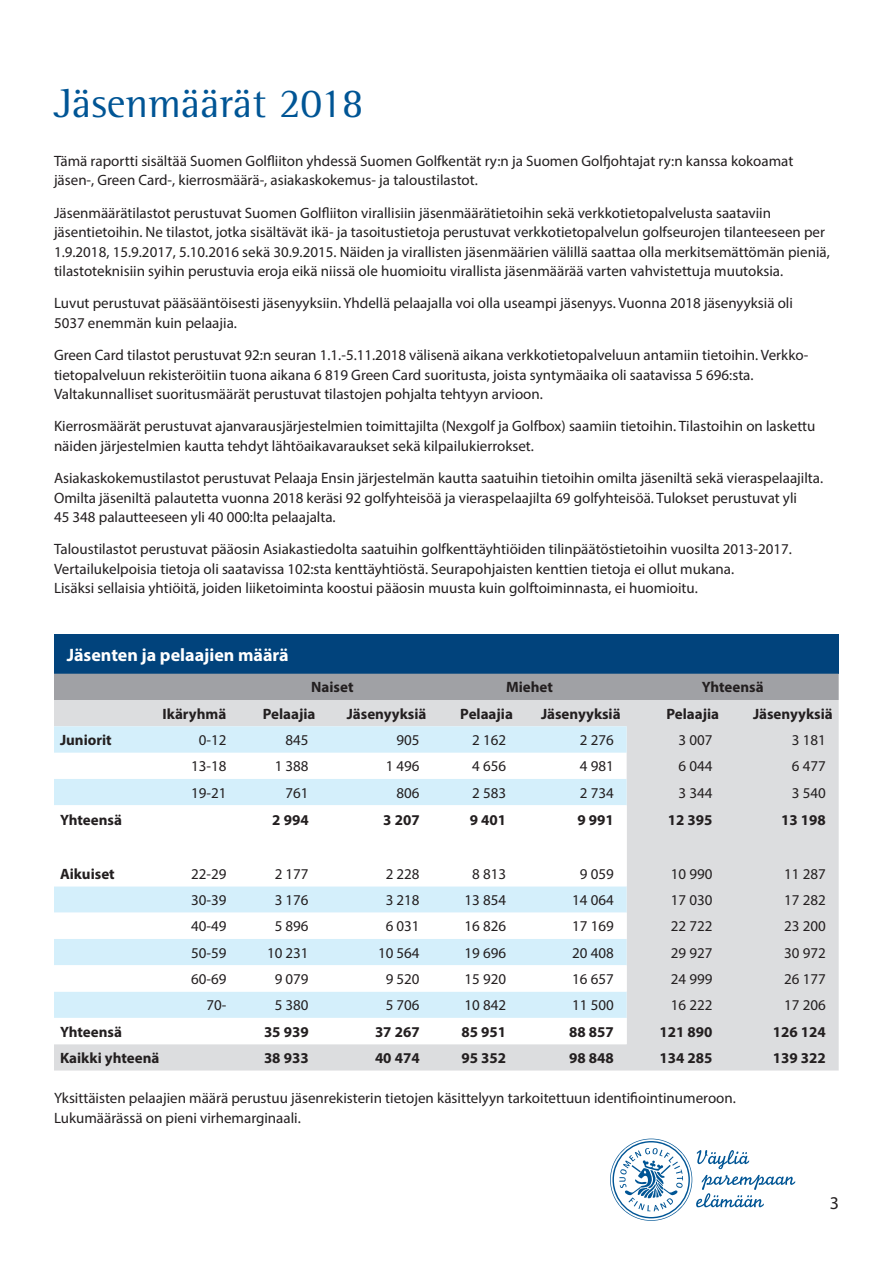
<style>
.page{position:relative;width:893px;height:1263px;background:#fff}
.page>*{position:absolute;margin:0;border:0;box-sizing:border-box;transform-origin:0 0}
.t1{font:42px "Rotis Semi Serif";color:#005595}
.Keskitetty_bold{font:700 18px "Myriad Pro";color:#fff}
.t2{font:18px "Myriad Pro";color:#231f20}
.Oikea{font:15px/19.5px "Myriad Pro";color:#231f20}
.Keskitetty_bold-2{font:700 15px "Myriad Pro";color:#231f20}
.Oikea-2{font:700 15px "Myriad Pro";color:#231f20}
</style>
<div class="page">
<svg style="left:610px;top:1138px;width:185px;height:83px"></svg>
<div style="left:54px;top:635px;width:785px;height:39px;background:#01437c"></div>
<div style="left:54px;top:674px;width:785px;height:26px;background:#a0a1a5"></div>
<div style="left:54px;top:700px;width:785px;height:370px;background:#dcdddf"></div>
<svg style="left:54px;top:726px;width:573px;height:79px;fill:#d4effb"></svg>
<svg style="left:54px;top:805px;width:573px;height:239px"></svg>
<svg style="left:54px;top:860px;width:573px;height:26px"></svg>
<p class="t1" style="left:54px;top:78px;width:311px">Jäsenmäärät 2018</p>
<p class="Oikea" style="left:54px;top:151px;width:741px">Tämä raportti sisältää Suomen Golfliiton yhdessä Suomen Golfkentät ry:n ja Suomen Golfjohtajat ry:n kanssa kokoamat jäsen-, Green Card-, kierrosmäärä-, asiakaskokemus- ja taloustilastot.</p>
<p class="Oikea" style="left:54px;top:202px;width:777px">Jäsenmäärätilastot perustuvat Suomen Golfliiton virallisiin jäsenmäärätietoihin sekä verkkotietopalvelusta saataviin jäsentietoihin. Ne tilastot, jotka sisältävät ikä- ja tasoitustietoja perustuvat verkkotietopalvelun golfseurojen tilanteeseen per 1.9.2018, 15.9.2017, 5.10.2016 sekä 30.9.2015. Näiden ja virallisten jäsenmäärien välillä saattaa olla merkitsemättömän pieniä, tilastoteknisiin syihin perustuvia eroja eikä niissä ole huomioitu virallista jäsenmäärää varten vahvistettuja muutoksia.</p>
<p class="Oikea" style="left:54px;top:293px;width:740px">Luvut perustuvat pääsääntöisesti jäsenyyksiin. Yhdellä pelaajalla voi olla useampi jäsenyys. Vuonna 2018 jäsenyyksiä oli<br>5037 enemmän kuin pelaajia.</p>
<p class="Oikea" style="left:54px;top:345px;width:756px">Green Card tilastot perustuvat 92:n seuran 1.1.-5.11.2018 välisenä aikana verkkotietopalveluun antamiin tietoihin. Verkko&shy;tietopalveluun rekisteröitiin tuona aikana 6 819 Green Card suoritusta, joista syntymäaika oli saatavissa 5 696:sta.<br>Valtakunnalliset suoritusmäärät perustuvat tilastojen pohjalta tehtyyn arvioon.</p>
<p class="Oikea" style="left:54px;top:416px;width:763px">Kierrosmäärät perustuvat ajanvarausjärjestelmien toimittajilta (Nexgolf ja Golfbox) saamiin tietoihin. Tilastoihin on laskettu näiden järjestelmien kautta tehdyt lähtöaikavaraukset sekä kilpailukierrokset.</p>
<p class="Oikea" style="left:54px;top:468px;width:771px">Asiakaskokemustilastot perustuvat Pelaaja Ensin järjestelmän kautta saatuihin tietoihin omilta jäseniltä sekä vieraspelaajilta.<br>Omilta jäseniltä palautetta vuonna 2018 keräsi 92 golfyhteisöä ja vieraspelaajilta 69 golfyhteisöä. Tulokset perustuvat yli<br>45 348 palautteeseen yli 40 000:lta pelaajalta.</p>
<p class="Oikea" style="left:54px;top:539px;width:740px">Taloustilastot perustuvat pääosin Asiakastiedolta saatuihin golfkenttäyhtiöiden tilinpäätöstietoihin vuosilta 2013-2017.<br>Vertailukelpoisia tietoja oli saatavissa 102:sta kenttäyhtiöstä. Seurapohjaisten kenttien tietoja ei ollut mukana.<br>Lisäksi sellaisia yhtiöitä, joiden liiketoiminta koostui pääosin muusta kuin golftoiminnasta, ei huomioitu.</p>
<p class="Keskitetty_bold" style="left:67px;top:643px;width:223px">Jäsenten ja pelaajien määrä</p>
<p class="Keskitetty_bold-2" style="left:311px;top:678px;width:44px">Naiset</p>
<p class="Keskitetty_bold-2" style="left:506px;top:678px;width:49px">Miehet</p>
<p class="Keskitetty_bold-2" style="left:702px;top:678px;width:64px">Yhteensä</p>
<p class="Keskitetty_bold-2" style="left:163px;top:704px;width:65px">Ikäryhmä</p>
<p class="Keskitetty_bold-2" style="left:263px;top:704px;width:54px">Pelaajia</p>
<p class="Keskitetty_bold-2" style="left:347px;top:704px;width:81px">Jäsenyyksiä</p>
<p class="Keskitetty_bold-2" style="left:460px;top:704px;width:54px">Pelaajia</p>
<p class="Keskitetty_bold-2" style="left:541px;top:704px;width:81px">Jäsenyyksiä</p>
<p class="Keskitetty_bold-2" style="left:666px;top:704px;width:54px">Pelaajia</p>
<p class="Keskitetty_bold-2" style="left:753px;top:704px;width:81px">Jäsenyyksiä</p>
<p class="Keskitetty_bold-2" style="left:60px;top:730px;width:53px">Juniorit</p>
<p class="Oikea" style="left:199px;top:730px;width:29px">0-12</p>
<p class="Oikea" style="left:286px;top:730px;width:25px">845</p>
<p class="Oikea" style="left:397px;top:730px;width:25px">905</p>
<p class="Oikea" style="left:472px;top:730px;width:35px">2 162</p>
<p class="Oikea" style="left:580px;top:730px;width:35px">2 276</p>
<p class="Oikea" style="left:678px;top:730px;width:35px">3 007</p>
<p class="Oikea" style="left:792px;top:730px;width:35px">3 181</p>
<p class="Oikea" style="left:191px;top:756px;width:37px">13-18</p>
<p class="Oikea" style="left:275px;top:756px;width:35px">1 388</p>
<p class="Oikea" style="left:386px;top:756px;width:35px">1 496</p>
<p class="Oikea" style="left:472px;top:756px;width:35px">4 656</p>
<p class="Oikea" style="left:580px;top:756px;width:35px">4 981</p>
<p class="Oikea" style="left:678px;top:756px;width:35px">6 044</p>
<p class="Oikea" style="left:792px;top:756px;width:35px">6 477</p>
<p class="Oikea" style="left:191px;top:783px;width:37px">19-21</p>
<p class="Oikea" style="left:286px;top:783px;width:25px">761</p>
<p class="Oikea" style="left:397px;top:783px;width:25px">806</p>
<p class="Oikea" style="left:472px;top:783px;width:35px">2 583</p>
<p class="Oikea" style="left:580px;top:783px;width:35px">2 734</p>
<p class="Oikea" style="left:678px;top:783px;width:35px">3 344</p>
<p class="Oikea" style="left:792px;top:783px;width:35px">3 540</p>
<p class="Keskitetty_bold-2" style="left:60px;top:810px;width:64px">Yhteensä</p>
<p class="Oikea-2" style="left:272px;top:810px;width:38px">2 994</p>
<p class="Oikea-2" style="left:383px;top:810px;width:38px">3 207</p>
<p class="Oikea-2" style="left:470px;top:810px;width:38px">9 401</p>
<p class="Oikea-2" style="left:578px;top:810px;width:38px">9 991</p>
<p class="Oikea-2" style="left:668px;top:810px;width:46px">12 395</p>
<p class="Oikea-2" style="left:781px;top:810px;width:46px">13 198</p>
<p class="Keskitetty_bold-2" style="left:60px;top:864px;width:56px">Aikuiset</p>
<p class="Oikea" style="left:191px;top:864px;width:37px">22-29</p>
<p class="Oikea" style="left:275px;top:864px;width:35px">2 177</p>
<p class="Oikea" style="left:386px;top:864px;width:35px">2 228</p>
<p class="Oikea" style="left:472px;top:864px;width:35px">8 813</p>
<p class="Oikea" style="left:580px;top:864px;width:35px">9 059</p>
<p class="Oikea" style="left:671px;top:864px;width:43px">10 990</p>
<p class="Oikea" style="left:784px;top:864px;width:43px">11 287</p>
<p class="Oikea" style="left:191px;top:890px;width:37px">30-39</p>
<p class="Oikea" style="left:275px;top:890px;width:35px">3 176</p>
<p class="Oikea" style="left:386px;top:890px;width:35px">3 218</p>
<p class="Oikea" style="left:465px;top:890px;width:43px">13 854</p>
<p class="Oikea" style="left:572px;top:890px;width:43px">14 064</p>
<p class="Oikea" style="left:671px;top:890px;width:43px">17 030</p>
<p class="Oikea" style="left:784px;top:890px;width:43px">17 282</p>
<p class="Oikea" style="left:191px;top:916px;width:37px">40-49</p>
<p class="Oikea" style="left:275px;top:916px;width:35px">5 896</p>
<p class="Oikea" style="left:386px;top:916px;width:35px">6 031</p>
<p class="Oikea" style="left:465px;top:916px;width:43px">16 826</p>
<p class="Oikea" style="left:572px;top:916px;width:43px">17 169</p>
<p class="Oikea" style="left:671px;top:916px;width:43px">22 722</p>
<p class="Oikea" style="left:784px;top:916px;width:43px">23 200</p>
<p class="Oikea" style="left:191px;top:943px;width:37px">50-59</p>
<p class="Oikea" style="left:267px;top:943px;width:43px">10 231</p>
<p class="Oikea" style="left:378px;top:943px;width:43px">10 564</p>
<p class="Oikea" style="left:465px;top:943px;width:43px">19 696</p>
<p class="Oikea" style="left:572px;top:943px;width:43px">20 408</p>
<p class="Oikea" style="left:671px;top:943px;width:43px">29 927</p>
<p class="Oikea" style="left:784px;top:943px;width:43px">30 972</p>
<p class="Oikea" style="left:191px;top:969px;width:37px">60-69</p>
<p class="Oikea" style="left:275px;top:969px;width:35px">9 079</p>
<p class="Oikea" style="left:386px;top:969px;width:35px">9 520</p>
<p class="Oikea" style="left:465px;top:969px;width:43px">15 920</p>
<p class="Oikea" style="left:572px;top:969px;width:43px">16 657</p>
<p class="Oikea" style="left:671px;top:969px;width:43px">24 999</p>
<p class="Oikea" style="left:784px;top:969px;width:43px">26 177</p>
<p class="Oikea" style="left:206px;top:995px;width:21px">70-</p>
<p class="Oikea" style="left:275px;top:995px;width:35px">5 380</p>
<p class="Oikea" style="left:386px;top:995px;width:35px">5 706</p>
<p class="Oikea" style="left:465px;top:995px;width:43px">10 842</p>
<p class="Oikea" style="left:572px;top:995px;width:43px">11 500</p>
<p class="Oikea" style="left:671px;top:995px;width:43px">16 222</p>
<p class="Oikea" style="left:784px;top:995px;width:43px">17 206</p>
<p class="Keskitetty_bold-2" style="left:60px;top:1022px;width:64px">Yhteensä</p>
<p class="Oikea-2" style="left:264px;top:1022px;width:46px">35 939</p>
<p class="Oikea-2" style="left:375px;top:1022px;width:46px">37 267</p>
<p class="Oikea-2" style="left:462px;top:1022px;width:46px">85 951</p>
<p class="Oikea-2" style="left:569px;top:1022px;width:46px">88 857</p>
<p class="Oikea-2" style="left:659px;top:1022px;width:54px">121 890</p>
<p class="Oikea-2" style="left:773px;top:1022px;width:54px">126 124</p>
<p class="Keskitetty_bold-2" style="left:60px;top:1048px;width:101px">Kaikki yhteenä</p>
<p class="Oikea-2" style="left:264px;top:1048px;width:46px">38 933</p>
<p class="Oikea-2" style="left:375px;top:1048px;width:46px">40 474</p>
<p class="Oikea-2" style="left:462px;top:1048px;width:46px">95 352</p>
<p class="Oikea-2" style="left:569px;top:1048px;width:46px">98 848</p>
<p class="Oikea-2" style="left:659px;top:1048px;width:54px">134 285</p>
<p class="Oikea-2" style="left:773px;top:1048px;width:54px">139 322</p>
<p class="Oikea" style="left:54px;top:1088px;width:683px">Yksittäisten pelaajien määrä perustuu jäsenrekisterin tietojen käsittelyyn tarkoitettuun identifiointinumeroon.<br>Lukumäärässä on pieni virhemarginaali.</p>
<p class="t2" style="left:830px;top:1191px;width:11px">3</p>
</div>
